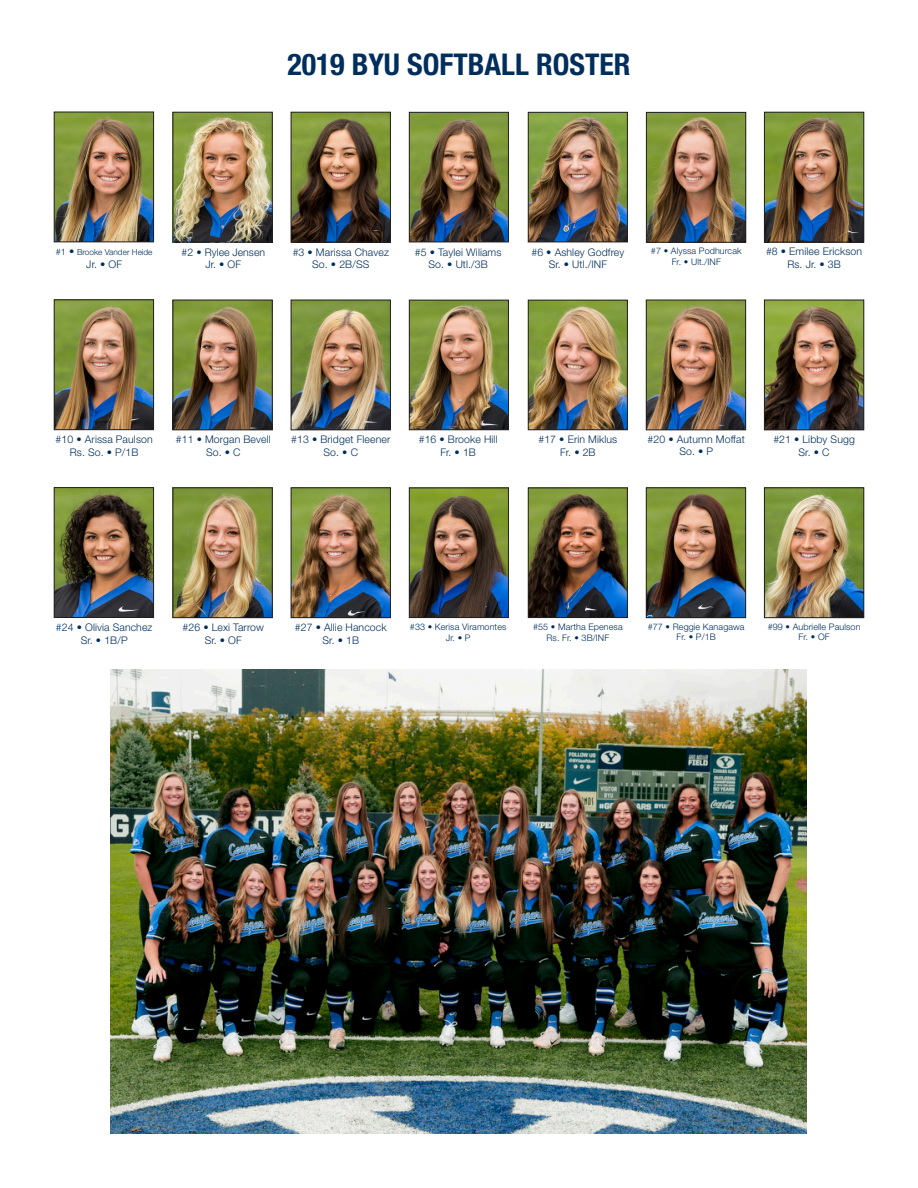
<style>
.page{position:relative;width:918px;height:1188px;background:#fff}
.page>*{position:absolute;margin:0;border:0;box-sizing:border-box;transform-origin:0 0}
.t1{font:700 condensed 30px "Helvetica Neue LT Std";color:#002e5c}
.t2{font:300 10.5px "Helvetica Neue LT Std";letter-spacing:.01em;color:#002e5c}
.t3{font:300 9px "Helvetica Neue LT Std";letter-spacing:.01em;color:#002e5c}
.t4{font:300 8.25px "Helvetica Neue LT Std";color:#002e5c}
.s1{font-size:9px}
.s2{font-size:10.5px}
</style>
<div class="page">
<img style="left:175px;top:114px;width:96px;height:126px">
<div style="left:173px;top:112px;width:100px;height:130px;border:1px solid #231f20"></div>
<img style="left:293px;top:114px;width:96px;height:126px">
<div style="left:291px;top:112px;width:100px;height:130px;border:1px solid #231f20"></div>
<img style="left:411px;top:114px;width:96px;height:126px">
<div style="left:409px;top:112px;width:100px;height:130px;border:1px solid #231f20"></div>
<img style="left:530px;top:114px;width:96px;height:126px">
<div style="left:528px;top:112px;width:100px;height:130px;border:1px solid #231f20"></div>
<img style="left:648px;top:114px;width:96px;height:126px">
<div style="left:646px;top:112px;width:100px;height:130px;border:1px solid #231f20"></div>
<img style="left:766px;top:114px;width:96px;height:126px">
<div style="left:764px;top:112px;width:100px;height:130px;border:1px solid #231f20"></div>
<img style="left:56px;top:114px;width:96px;height:126px">
<div style="left:54px;top:112px;width:100px;height:130px;border:1px solid #231f20"></div>
<img style="left:175px;top:302px;width:96px;height:126px">
<div style="left:173px;top:300px;width:100px;height:130px;border:1px solid #231f20"></div>
<img style="left:293px;top:302px;width:96px;height:126px">
<div style="left:291px;top:300px;width:100px;height:130px;border:1px solid #231f20"></div>
<img style="left:411px;top:302px;width:96px;height:126px">
<div style="left:409px;top:300px;width:100px;height:130px;border:1px solid #231f20"></div>
<img style="left:530px;top:302px;width:96px;height:126px">
<div style="left:528px;top:300px;width:100px;height:130px;border:1px solid #231f20"></div>
<img style="left:648px;top:302px;width:96px;height:126px">
<div style="left:646px;top:300px;width:100px;height:130px;border:1px solid #231f20"></div>
<img style="left:766px;top:302px;width:96px;height:126px">
<div style="left:764px;top:300px;width:100px;height:130px;border:1px solid #231f20"></div>
<img style="left:56px;top:302px;width:96px;height:126px">
<div style="left:54px;top:300px;width:100px;height:130px;border:1px solid #231f20"></div>
<img style="left:175px;top:490px;width:96px;height:126px">
<div style="left:173px;top:488px;width:100px;height:130px;border:1px solid #231f20"></div>
<img style="left:293px;top:490px;width:96px;height:126px">
<div style="left:291px;top:488px;width:100px;height:130px;border:1px solid #231f20"></div>
<img style="left:411px;top:490px;width:96px;height:126px">
<div style="left:409px;top:488px;width:100px;height:130px;border:1px solid #231f20"></div>
<img style="left:530px;top:490px;width:96px;height:126px">
<div style="left:528px;top:488px;width:100px;height:130px;border:1px solid #231f20"></div>
<img style="left:648px;top:490px;width:96px;height:126px">
<div style="left:646px;top:488px;width:100px;height:130px;border:1px solid #231f20"></div>
<img style="left:766px;top:490px;width:96px;height:126px">
<div style="left:764px;top:488px;width:100px;height:130px;border:1px solid #231f20"></div>
<img style="left:56px;top:489px;width:96px;height:127px">
<div style="left:54px;top:487px;width:100px;height:131px;border:1px solid #231f20"></div>
<img style="left:110px;top:669px;width:697px;height:465px">
<p class="t1" style="left:287px;top:47px;width:345px">2019 BYU SOFTBALL ROSTER</p>
<p class="t4" style="left:56px;top:247px;width:98px"><span class="s1">#1</span> <span class="s2">•</span> Brooke Vander Heide</p>
<p class="t2" style="left:86px;top:258px;width:37px">Jr. • OF</p>
<p class="t2" style="left:181px;top:245px;width:85px">#2 • Rylee Jensen</p>
<p class="t2" style="left:205px;top:258px;width:37px">Jr. • OF</p>
<p class="t2" style="left:293px;top:245px;width:98px">#3 • Marissa Chavez</p>
<p class="t2" style="left:312px;top:258px;width:59px">So. • 2B/SS</p>
<p class="t2" style="left:415px;top:245px;width:88px">#5 • Taylei Wiliams</p>
<p class="t2" style="left:429px;top:258px;width:61px">So. • Utl./3B</p>
<p class="t2" style="left:531px;top:245px;width:94px">#6 • Ashley Godfrey</p>
<p class="t2" style="left:549px;top:258px;width:60px">Sr. • Utl./INF</p>
<p class="t3" style="left:651px;top:245px;width:92px">#7 • Alyssa Podhurcak</p>
<p class="t3" style="left:672px;top:256px;width:51px">Fr. • Ult./INF</p>
<p class="t2" style="left:766px;top:245px;width:98px">#8 • Emilee Erickson</p>
<p class="t2" style="left:787px;top:258px;width:55px">Rs. Jr. • 3B</p>
<p class="t2" style="left:56px;top:433px;width:99px">#10 • Arissa Paulson</p>
<p class="t2" style="left:70px;top:446px;width:70px">Rs. So. • P/1B</p>
<p class="t2" style="left:176px;top:433px;width:96px">#11 • Morgan Bevell</p>
<p class="t2" style="left:206px;top:446px;width:36px">So. • C</p>
<p class="t2" style="left:291px;top:433px;width:100px">#13 • Bridget Fleener</p>
<p class="t2" style="left:324px;top:446px;width:36px">So. • C</p>
<p class="t2" style="left:419px;top:433px;width:80px">#16 • Brooke Hill</p>
<p class="t2" style="left:440px;top:446px;width:37px">Fr. • 1B</p>
<p class="t2" style="left:538px;top:433px;width:80px">#17 • Erin Miklus</p>
<p class="t2" style="left:560px;top:446px;width:37px">Fr. • 2B</p>
<p class="t2" style="left:648px;top:433px;width:99px">#20 • Autumn Moffat</p>
<p class="t2" style="left:679px;top:445px;width:35px">So. • P</p>
<p class="t2" style="left:773px;top:433px;width:83px">#21 • Libby Sugg</p>
<p class="t2" style="left:799px;top:445px;width:32px">Sr. • C</p>
<p class="t2" style="left:56px;top:621px;width:98px">#24 • Olivia Sanchez</p>
<p class="t2" style="left:81px;top:634px;width:48px">Sr. • 1B/P</p>
<p class="t2" style="left:183px;top:621px;width:83px">#26 • Lexi Tarrow</p>
<p class="t2" style="left:205px;top:634px;width:39px">Sr. • OF</p>
<p class="t2" style="left:295px;top:621px;width:93px">#27 • Allie Hancock</p>
<p class="t2" style="left:323px;top:634px;width:38px">Sr. • 1B</p>
<p class="t3" style="left:410px;top:621px;width:98px">#33 • Kerisa Viramontes</p>
<p class="t3" style="left:446px;top:632px;width:26px">Jr. • P</p>
<p class="t3" style="left:533px;top:621px;width:91px">#55 • Martha Epenesa</p>
<p class="t3" style="left:547px;top:632px;width:64px">Rs. Fr. • 3B/INF</p>
<p class="t3" style="left:648px;top:621px;width:98px">#77 • Reggie Kanagawa</p>
<p class="t3" style="left:677px;top:632px;width:41px">Fr. • P/1B</p>
<p class="t3" style="left:768px;top:621px;width:94px">#99 • Aubrielle Paulson</p>
<p class="t3" style="left:799px;top:632px;width:32px">Fr. • OF</p>
</div>
